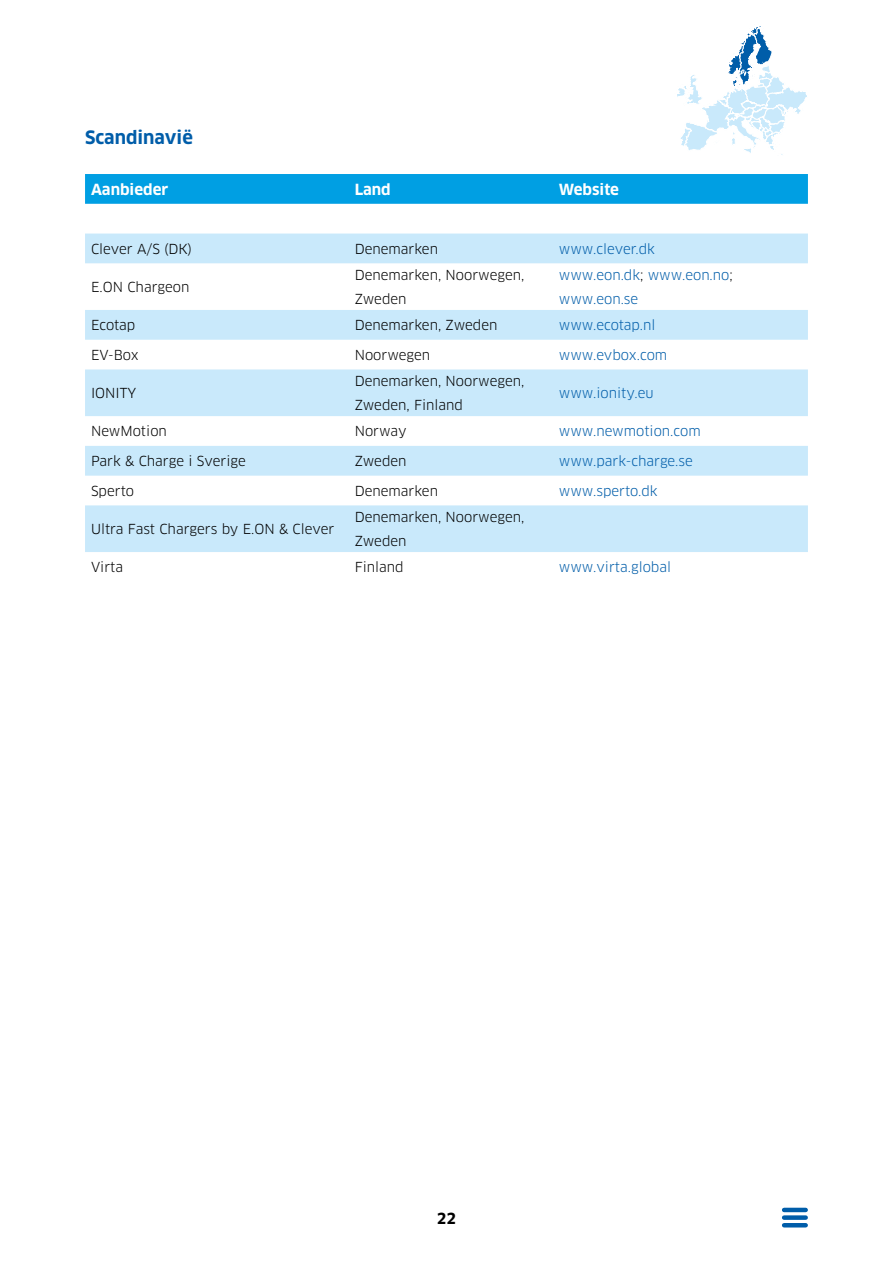
<style>
.page{position:relative;width:893px;height:1263px;background:#fff}
.page>*{position:absolute;margin:0;border:0;box-sizing:border-box;transform-origin:0 0}
.t1{font:700 18px "Clan OT";color:#005da9}
.t2{font:700 15px "Clan OT";color:#fff}
.t3{font:700 15px "Clan OT";color:#000}
.t4{font:13.5px/24px "Clan OT";color:#000}
.t5{font:13.5px/24px "Clan OT";color:#005da9}
.s1{color:#000}
</style>
<div class="page">
<div style="left:85px;top:174px;width:723px;height:30px;background:#009fe3"></div>
<svg style="left:85px;top:234px;width:723px;height:318px;fill:#c9e9fb"></svg>
<hr style="left:784px;top:1208px;width:22px;height:4px;background:#005da9">
<div style="left:784px;top:1215px;width:22px;height:5px;background:#005da9"></div>
<hr style="left:784px;top:1223px;width:22px;height:4px;background:#005da9">
<svg style="left:677px;top:26px;width:130px;height:129px"></svg>
<h1 class="t1" style="left:85px;top:127px;width:109px">Scandinavië</h1>
<p class="t2" style="left:91px;top:181px;width:79px">Aanbieder</p>
<p class="t2" style="left:355px;top:181px;width:38px">Land</p>
<p class="t2" style="left:559px;top:181px;width:62px">Website</p>
<p class="t4" style="left:91px;top:237px;width:103px">Clever A/S (DK)</p>
<p class="t4" style="left:355px;top:237px;width:85px">Denemarken</p>
<p class="t5" style="left:559px;top:237px;width:98px">www.clever.dk</p>
<p class="t4" style="left:91px;top:275px;width:100px">E.ON Chargeon</p>
<p class="t4" style="left:355px;top:263px;width:171px">Denemarken, Noorwegen,<br>Zweden</p>
<p class="t5" style="left:559px;top:263px;width:175px">www.eon.dk<span class="s1">;</span> www.eon.no<span class="s1">; </span>www.eon.se</p>
<p class="t4" style="left:91px;top:313px;width:46px">Ecotap</p>
<p class="t4" style="left:355px;top:313px;width:144px">Denemarken, Zweden</p>
<p class="t5" style="left:559px;top:313px;width:98px">www.ecotap.nl</p>
<p class="t4" style="left:91px;top:343px;width:49px">EV-Box</p>
<p class="t4" style="left:355px;top:343px;width:77px">Noorwegen</p>
<p class="t5" style="left:559px;top:343px;width:110px">www.evbox.com</p>
<p class="t4" style="left:91px;top:381px;width:47px">IONITY</p>
<p class="t4" style="left:355px;top:369px;width:171px">Denemarken, Noorwegen,<br>Zweden, Finland</p>
<p class="t5" style="left:559px;top:381px;width:96px">www.ionity.eu</p>
<p class="t4" style="left:91px;top:419px;width:77px">NewMotion</p>
<p class="t4" style="left:355px;top:419px;width:53px">Norway</p>
<p class="t5" style="left:559px;top:419px;width:143px">www.newmotion.com</p>
<p class="t4" style="left:91px;top:449px;width:156px">Park &amp; Charge i Sverige</p>
<p class="t4" style="left:355px;top:449px;width:53px">Zweden</p>
<p class="t5" style="left:559px;top:449px;width:135px">www.park-charge.se</p>
<p class="t4" style="left:91px;top:479px;width:44px">Sperto</p>
<p class="t4" style="left:355px;top:479px;width:85px">Denemarken</p>
<p class="t5" style="left:559px;top:479px;width:100px">www.sperto.dk</p>
<p class="t4" style="left:91px;top:517px;width:245px">Ultra Fast Chargers by E.ON &amp; Clever</p>
<p class="t4" style="left:355px;top:505px;width:171px">Denemarken, Noorwegen,<br>Zweden</p>
<p class="t4" style="left:91px;top:555px;width:34px">Virta</p>
<p class="t4" style="left:355px;top:555px;width:50px">Finland</p>
<p class="t5" style="left:559px;top:555px;width:114px">www.virta.global</p>
<p class="t3" style="left:437px;top:1210px;width:21px">22</p>
</div>
